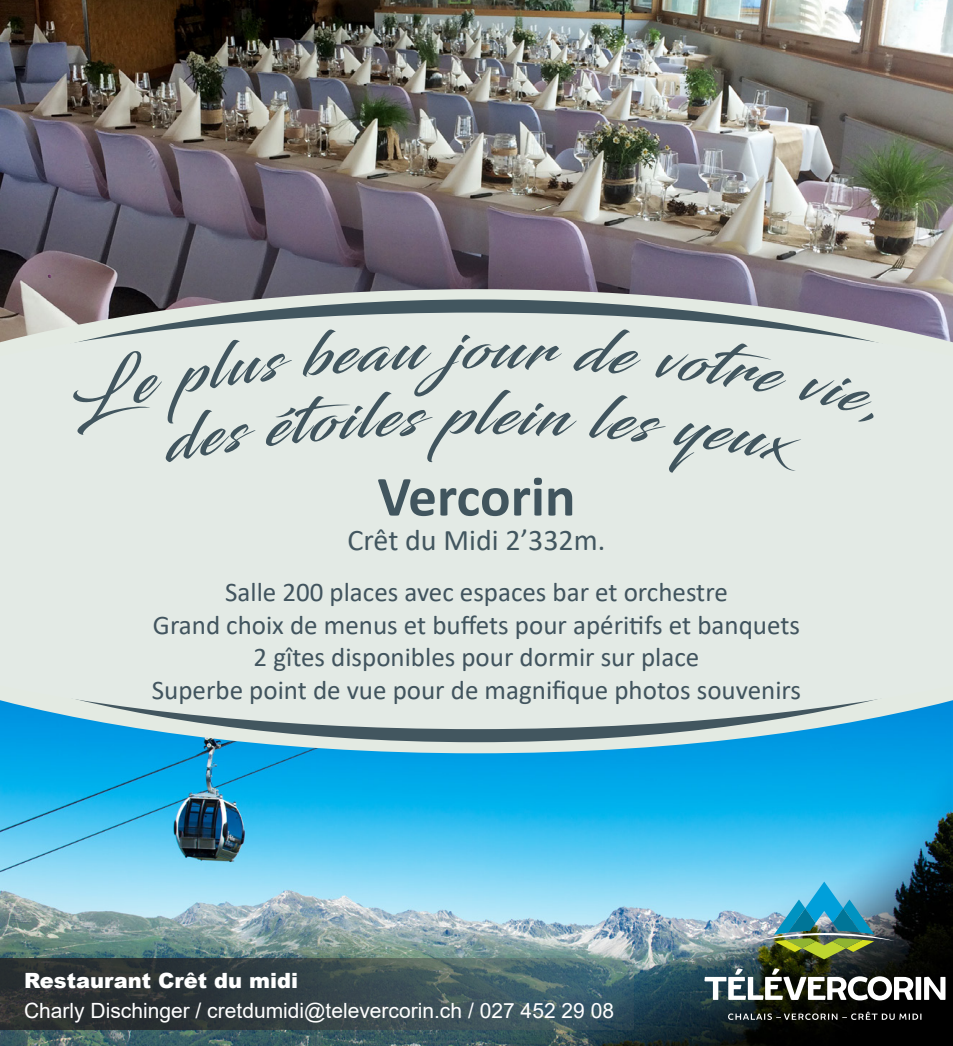
<style>
.page{position:relative;width:953px;height:1046px;background:#fff}
.page>*{position:absolute;margin:0;border:0;box-sizing:border-box;transform-origin:0 0}
.t1{font:60px "Blacksword";color:#42565f;scale:1.1 1}
.t2{font:60px "Blacksword";color:#41555e;scale:1.1 1}
.t3{font:700 57px "Calibri";color:#41555e}
.t4{font:30px "Calibri";color:#42565f}
.t5{font:27px "Calibri";color:#41545e}
.t6{font:21px/30px "Arial";color:#fff}
.s1{font-weight:900}
</style>
<div class="page">
<img style="left:0;top:753px;width:952px;height:293px">
<svg style="left:0;top:959px;width:633px;height:71px;background:#38474c"></svg>
<svg style="left:728px;top:1012px;width:193px;height:8px;background:#434543"></svg>
<svg style="left:704px;top:968px;width:209px;height:32px"></svg>
<div style="left:915px;top:977px;width:6px;height:23px;background:#fff"></div>
<svg style="left:924px;top:977px;width:21px;height:23px"></svg>
<img style="left:755px;top:882px;width:139px;height:77px">
<img style="left:0;top:0;width:952px;height:289px">
<svg style="left:0;top:289px;width:952px;height:464px;background:#6ba0ba"></svg>
<svg style="left:0;top:299px;width:952px;height:443px;background:#6b8ea0"></svg>
<div style="left:0;top:313px;width:952px;height:416px;background:#e3eae5"></div>
<div style="left:61px;top:329px;width:416px;height:134px;background:#e3eae5"></div>
<div style="left:491px;top:326px;width:383px;height:151px;background:#e3eae5"></div>
<h1 class="t1" style="left:463px;top:312px;width:25px">o</h1>
<h1 class="t2" style="left:475px;top:378px;width:16px">l</h1>
<p class="t3" style="left:377px;top:456px;width:200px">Vercorin</p>
<p class="t4" style="left:347px;top:520px;width:259px">Crêt du Midi 2’332m.</p>
<p class="t5" style="left:225px;top:574px;width:504px">Salle 200 places avec espaces bar et orchestre</p>
<p class="t5" style="left:153px;top:606px;width:648px">Grand choix de menus et buffets pour apéritifs et banquets</p>
<p class="t5" style="left:253px;top:638px;width:447px">2 gîtes disponibles pour dormir sur place</p>
<p class="t5" style="left:152px;top:671px;width:650px">Superbe point de vue pour de magnifique photos souvenirs</p>
<p class="t6" style="left:24px;top:965px;width:591px"><span class="s1">Restaurant Crêt du midi<br></span>Charly Dischinger / cretdumidi@televercorin.ch / 027 452 29 08</p>
</div>
